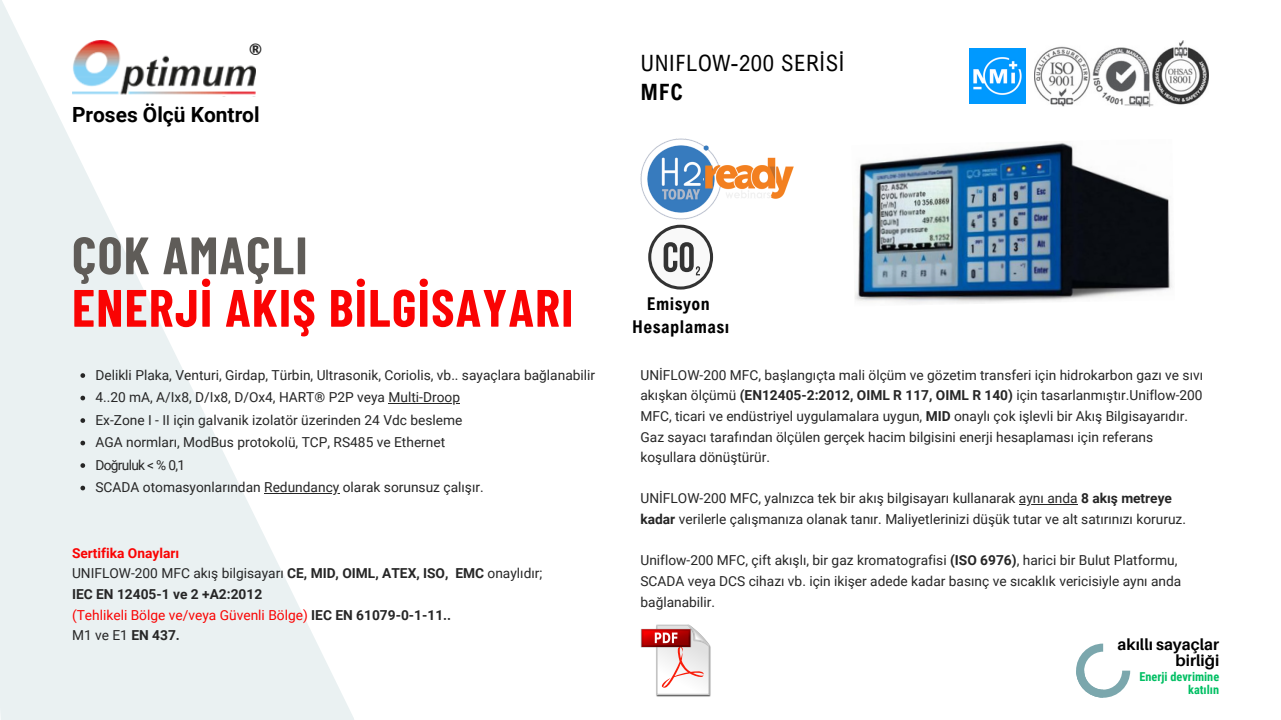
<style>
.page{position:relative;width:1281px;height:720px;background:#fff}
.page>*{position:absolute;margin:0;border:0;box-sizing:border-box;transform-origin:0 0}
.t1{font:700 52.5px "Barlow Condensed";letter-spacing:.025em;color:#fa0303}
.t2{font:700 52.5px "Barlow Condensed";letter-spacing:.025em;color:#5f5c58}
.t3{font:22.5px "Arial Nova Cond";letter-spacing:.025em;color:#000}
.t4{font:700 22.5px "Arial Nova Cond";color:#000}
.t5{font:700 20.88px "Roboto";color:#000}
.t6{font:700 17.62px/22.4px "Arial Nova Cond";letter-spacing:.025em;color:#000;text-align:center}
.t7{font:700 15.88px/15.1px "Aileron";color:#000;text-align:right}
.t8{font:800 15.75px "Lato";color:#282828}
.t9{font:13.75px/20.6px "Roboto";color:#262626}
.t10{font:700 13.75px/20.6px "Roboto";color:#262626}
.t11{font:13.75px "Roboto";letter-spacing:-.05em;color:#262626}
.t12{font:700 12.25px/13.1px "Roboto Condensed";color:#00bf63;text-align:right}
.s1{color:#fa0303}
.s2{font-weight:400}
.s3{font-weight:400;color:#fa0303}
.s4{font-weight:700}
</style>
<div class="page">
<svg style="left:0;top:0;width:354px;height:720px;fill:#eaf1f2"></svg>
<img style="left:1034px;top:41px;width:175px;height:65px">
<img style="left:969px;top:48px;width:56px;height:56px">
<svg style="left:80px;top:373px;width:5px;height:5px"></svg>
<svg style="left:80px;top:396px;width:5px;height:4px"></svg>
<hr style="left:388px;top:403px;width:72px;height:1px;background:#262626">
<svg style="left:80px;top:418px;width:5px;height:5px"></svg>
<svg style="left:80px;top:441px;width:5px;height:4px"></svg>
<svg style="left:80px;top:463px;width:5px;height:5px"></svg>
<svg style="left:80px;top:486px;width:5px;height:4px"></svg>
<hr style="left:264px;top:493px;width:75px;height:1px;background:#262626">
<hr style="left:1019px;top:504px;width:58px;height:1px;background:#262626">
<img style="left:640px;top:139px;width:74px;height:80px">
<img style="left:704px;top:155px;width:90px;height:49px">
<img style="left:855px;top:142px;width:317px;height:162px">
<svg style="left:648px;top:225px;width:65px;height:65px"></svg>
<img style="left:656px;top:696px;width:55px;height:1px">
<svg style="left:641px;top:624px;width:70px;height:72px"></svg>
<img style="left:72px;top:41px;width:184px;height:55px">
<svg style="left:1076px;top:644px;width:54px;height:54px"></svg>
<h5 class="t8" style="left:249px;top:40px;width:14px">®</h5>
<p class="t5" style="left:72px;top:103px;width:189px">Proses Ölçü Kontrol</p>
<h2 class="t3" style="left:640px;top:49px;width:205px">UNIFLOW-200 SERİSİ</h2>
<h2 class="t4" style="left:640px;top:78px;width:44px">MFC</h2>
<h1 class="t2" style="left:72px;top:222px;width:237px">ÇOK AMAÇLI</h1>
<h1 class="t1" style="left:72px;top:274px;width:503px">ENERJİ AKIŞ BİLGİSAYARI</h1>
<p class="t9" style="left:95px;top:365px;width:501px">Delikli Plaka, Venturi, Girdap, Türbin, Ultrasonik, Coriolis, vb.. sayaçlara bağlanabilir</p>
<p class="t9" style="left:95px;top:387px;width:366px">4..20 mA, A/Ix8, D/Ix8, D/Ox4, HART® P2P veya Multi-Droop</p>
<p class="t9" style="left:95px;top:410px;width:369px">Ex-Zone I - II için galvanik izolatör üzerinden 24 Vdc besleme</p>
<p class="t9" style="left:95px;top:432px;width:351px">AGA normları, ModBus protokolü, TCP, RS485 ve Ethernet</p>
<p class="t11" style="left:95px;top:457px;width:91px">Doğruluk &lt; % 0,1</p>
<p class="t9" style="left:95px;top:477px;width:390px">SCADA otomasyonlarından Redundancy olarak sorunsuz çalışır.</p>
<h3 class="t10" style="left:72px;top:543px;width:472px"><span class="s1">Sertifika Onayları<br></span><span class="s2">UNIFLOW-200 MFC akış bilgisayarı</span> CE, MID, OIML, ATEX, ISO, EMC <span class="s2">onaylıdır; </span>IEC EN 12405-1 ve 2 +A2:2012<br><span class="s3">(Tehlikeli Bölge ve/veya Güvenli Bölge)</span> IEC EN 61079-0-1-11..<br><span class="s2">M1 ve E1</span> EN 437.</h3>
<h5 class="t6" style="left:632px;top:292px;width:99px">Emisyon<br>Hesaplaması</h5>
<p class="t9" style="left:640px;top:365px;width:564px">UNİFLOW-200 MFC, başlangıçta mali ölçüm ve gözetim transferi için hidrokarbon gazı ve sıvı akışkan ölçümü <span class="s4">(EN12405-2:2012, OIML R 117, OIML R 140)</span> için tasarlanmıştır.Uniflow-200<br>MFC, ticari ve endüstriyel uygulamalara uygun, <span class="s4">MID</span> onaylı çok işlevli bir Akış Bilgisayarıdır.<br>Gaz sayacı tarafından ölçülen gerçek hacim bilgisini enerji hesaplaması için referans koşullara dönüştürür.</p>
<p class="t9" style="left:640px;top:488px;width:533px">UNİFLOW-200 MFC, yalnızca tek bir akış bilgisayarı kullanarak aynı anda <span class="s4">8 akış metreye</span></p>
<p class="t9" style="left:640px;top:509px;width:547px"><span class="s4">kadar</span> verilerle çalışmanıza olanak tanır. Maliyetlerinizi düşük tutar ve alt satırınızı koruruz.</p>
<p class="t9" style="left:640px;top:550px;width:538px">Uniflow-200 MFC, çift akışlı, bir gaz kromatografisi <span class="s4">(ISO 6976)</span>, harici bir Bulut Platformu,</p>
<p class="t9" style="left:640px;top:571px;width:542px">SCADA veya DCS cihazı vb. için ikişer adede kadar basınç ve sıcaklık vericisiyle aynı anda bağlanabilir.</p>
<h4 class="t7" style="left:1117px;top:637px;width:103px">akıllı sayaçlar birliği</h4>
<p class="t12" style="left:1139px;top:670px;width:81px">Enerji devrimine katılın</p>
</div>
